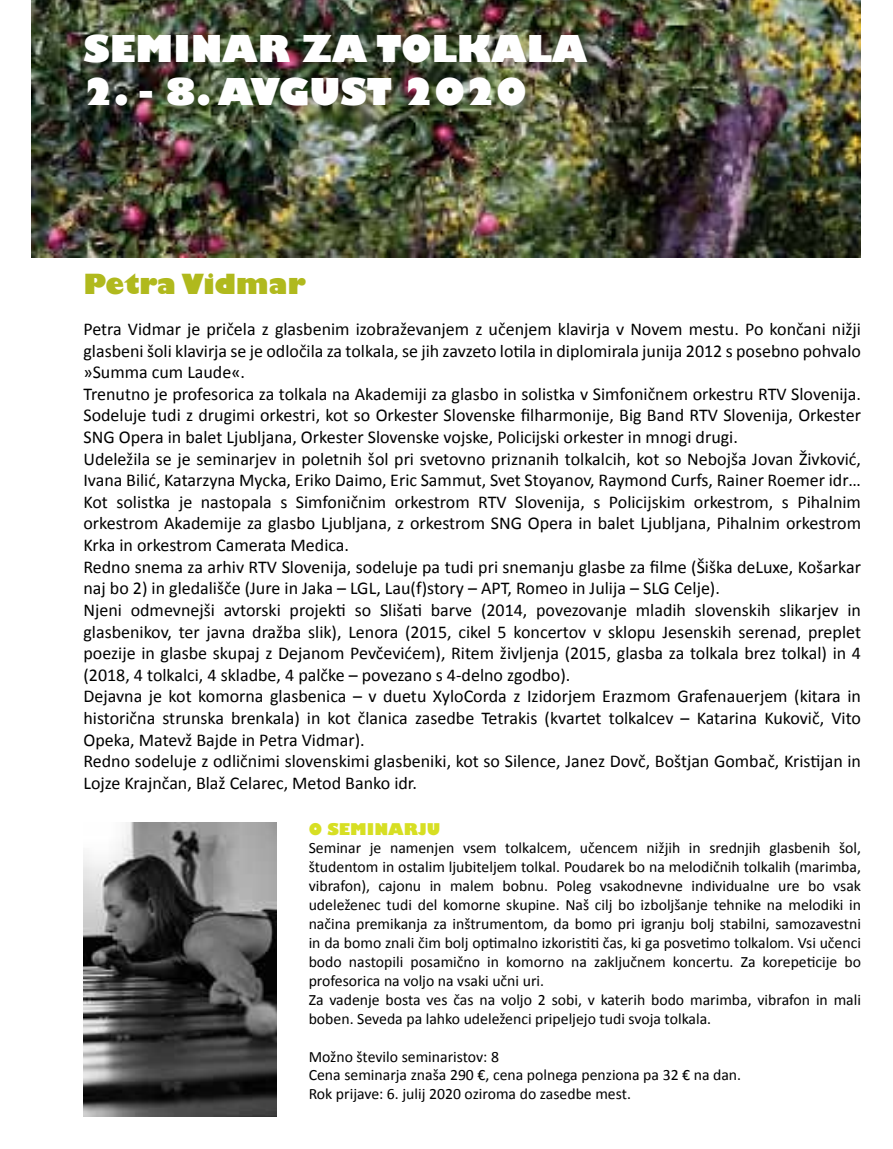
<style>
.page{position:relative;width:893px;height:1149px;background:#fff}
.page>*{position:absolute;margin:0;border:0;box-sizing:border-box;transform-origin:0 0}
.t1{font:800 36px "Gill Sans";color:#fff}
.t2{font:800 27px "Gill Sans";color:#b0b91d}
.t3{font:18px/21.6px "Calibri";color:#000}
.t4{font:15.75px/18.9px "Calibri";color:#000}
.t5{font:800 15.75px "Gill Sans";color:#d7df23}
</style>
<div class="page">
<img style="left:32px;top:0;width:829px;height:258px">
<img style="left:84px;top:822px;width:193px;height:293px">
<h1 class="t1" style="left:83px;top:26px;width:506px">SEMINAR ZA TOLKALA</h1>
<h1 class="t1" style="left:83px;top:69px;width:445px">2. - 8. AVGUST 2020</h1>
<h2 class="t2" style="left:83px;top:267px;width:224px">Petra Vidmar</h2>
<p class="t3" style="left:83px;top:318px;width:779px">Petra Vidmar je pričela z glasbenim izobraževanjem z učenjem klavirja v Novem mestu. Po končani nižji glasbeni šoli klavirja se je odločila za tolkala, se jih zavzeto lotila in diplomirala junija 2012 s posebno pohvalo »Summa cum Laude«.<br>Trenutno je profesorica za tolkala na Akademiji za glasbo in solistka v Simfoničnem orkestru RTV Slovenija.<br>Sodeluje tudi z drugimi orkestri, kot so Orkester Slovenske filharmonije, Big Band RTV Slovenija, Orkester SNG Opera in balet Ljubljana, Orkester Slovenske vojske, Policijski orkester in mnogi drugi.<br>Udeležila se je seminarjev in poletnih šol pri svetovno priznanih tolkalcih, kot so Nebojša Jovan Živković, Ivana Bilić, Katarzyna Mycka, Eriko Daimo, Eric Sammut, Svet Stoyanov, Raymond Curfs, Rainer Roemer idr… Kot solistka je nastopala s Simfoničnim orkestrom RTV Slovenija, s Policijskim orkestrom, s Pihalnim orkestrom Akademije za glasbo Ljubljana, z orkestrom SNG Opera in balet Ljubljana, Pihalnim orkestrom Krka in orkestrom Camerata Medica.<br>Redno snema za arhiv RTV Slovenija, sodeluje pa tudi pri snemanju glasbe za filme (Šiška deLuxe, Košarkar naj bo 2) in gledališče (Jure in Jaka – LGL, Lau(f)story – APT, Romeo in Julija – SLG Celje).<br>Njeni odmevnejši avtorski projekti so Slišati barve (2014, povezovanje mladih slovenskih slikarjev in glasbenikov, ter javna dražba slik), Lenora (2015, cikel 5 koncertov v sklopu Jesenskih serenad, preplet poezije in glasbe skupaj z Dejanom Pevčevićem), Ritem življenja (2015, glasba za tolkala brez tolkal) in 4 (2018, 4 tolkalci, 4 skladbe, 4 palčke – povezano s 4-delno zgodbo).<br>Dejavna je kot komorna glasbenica – v duetu XyloCorda z Izidorjem Erazmom Grafenauerjem (kitara in historična strunska brenkala) in kot članica zasedbe Tetrakis (kvartet tolkalcev – Katarina Kukovič, Vito Opeka, Matevž Bajde in Petra Vidmar).<br>Redno sodeluje z odličnimi slovenskimi glasbeniki, kot so Silence, Janez Dovč, Boštjan Gombač, Kristijan in Lojze Krajnčan, Blaž Celarec, Metod Banko idr.</p>
<p class="t5" style="left:309px;top:818px;width:133px">O SEMINARJU</p>
<p class="t4" style="left:309px;top:838px;width:554px">Seminar je namenjen vsem tolkalcem, učencem nižjih in srednjih glasbenih šol, študentom in ostalim ljubiteljem tolkal. Poudarek bo na melodičnih tolkalih (marimba, vibrafon), cajonu in malem bobnu. Poleg vsakodnevne individualne ure bo vsak udeleženec tudi del komorne skupine. Naš cilj bo izboljšanje tehnike na melodiki in načina premikanja za inštrumentom, da bomo pri igranju bolj stabilni, samozavestni in da bomo znali čim bolj optimalno izkoristiti čas, ki ga posvetimo tolkalom. Vsi učenci bodo nastopili posamično in komorno na zaključnem koncertu. Za korepeticije bo profesorica na voljo na vsaki učni uri.<br>Za vadenje bosta ves čas na voljo 2 sobi, v katerih bodo marimba, vibrafon in mali boben. Seveda pa lahko udeleženci pripeljejo tudi svoja tolkala.</p>
<p class="t4" style="left:309px;top:1046px;width:434px">Možno število seminaristov: 8<br>Cena seminarja znaša 290 €, cena polnega penziona pa 32 € na dan.<br>Rok prijave: 6. julij 2020 oziroma do zasedbe mest.</p>
</div>
